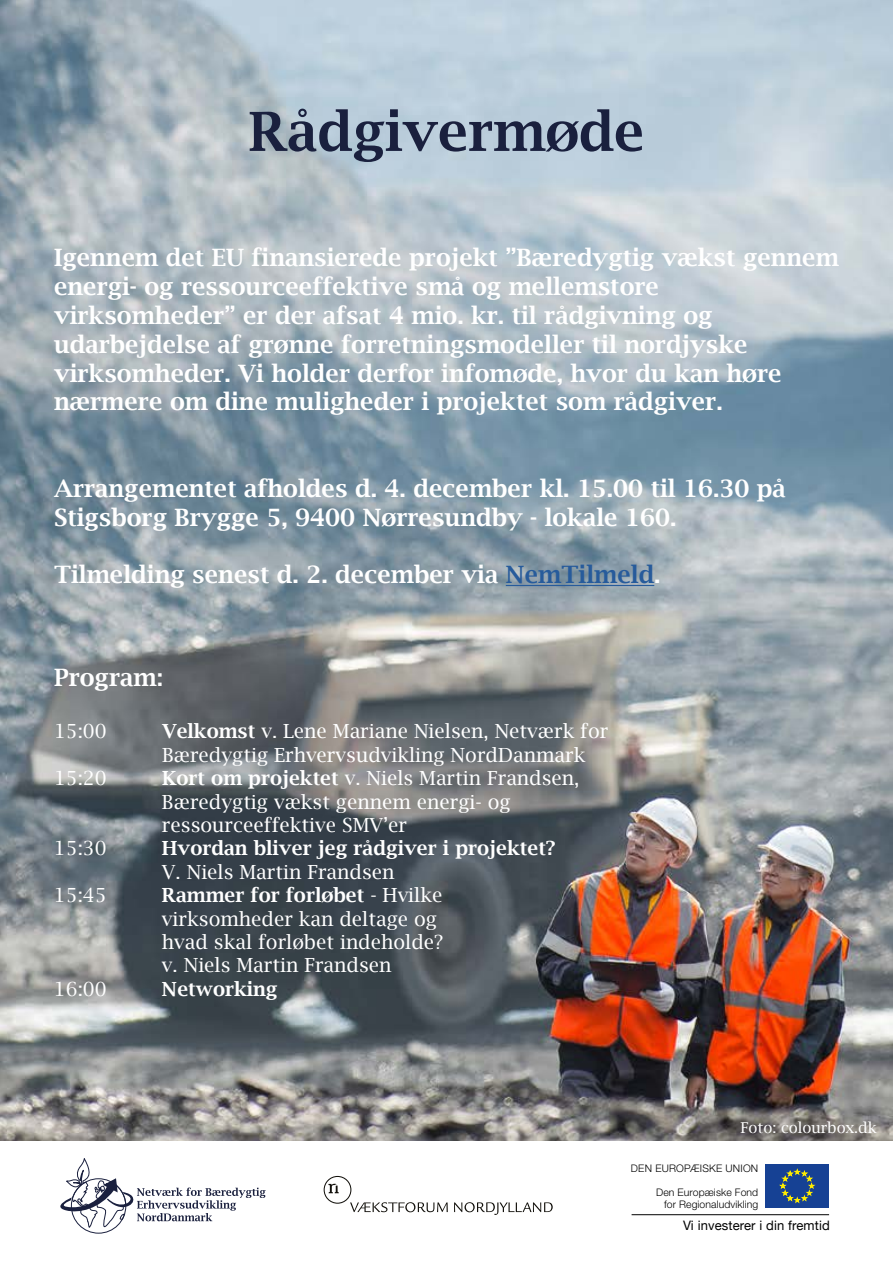
<style>
.page{position:relative;width:893px;height:1263px;background:#fff}
.page>*{position:absolute;margin:0;border:0;box-sizing:border-box;transform-origin:0 0}
.t1{font:600 54px "Lucida Bright";color:#1a203e}
.t2{font:600 24px/28.8px "Lucida Bright";color:#fff}
.t3{font:19.5px/23.4px "Lucida Bright";color:#fff}
.t4{font:600 19.5px "Lucida Bright";color:#fff}
.t5{font:15px "Lucida Bright";color:#fff}
.t6{font:13.05px "Helvetica Neue";letter-spacing:.01em;color:#000}
.t7{font:300 10.5px/11.2px "Helvetica Neue";letter-spacing:.01em;color:#000;text-align:right}
.s1{color:#275b9b}
.s2{font-weight:600}
</style>
<div class="page">
<img style="left:0;top:0;width:893px;height:1141px">
<hr style="left:506px;top:585px;width:148px;height:1px;background:#275b9b">
<div style="left:765px;top:1165px;width:64px;height:43px;background:#164194"></div>
<svg style="left:780px;top:1169px;width:35px;height:34px"></svg>
<hr style="left:632px;top:1214px;width:197px;height:1px;background:#000">
<svg style="left:60px;top:1158px;width:206px;height:76px"></svg>
<svg style="left:324px;top:1176px;width:229px;height:39px"></svg>
<h1 class="t1" style="left:249px;top:101px;width:397px">Rådgivermøde</h1>
<p class="t2" style="left:54px;top:243px;width:786px">Igennem det EU finansierede projekt ”Bæredygtig vækst gennem energi- og ressourceeffektive små og mellemstore virksomheder” er der afsat 4 mio. kr. til rådgivning og udarbejdelse af grønne forretningsmodeller til nordjyske virksomheder. Vi holder derfor infomøde, hvor du kan høre nærmere om dine muligheder i projektet som rådgiver.</p>
<p class="t2" style="left:54px;top:474px;width:733px">Arrangementet afholdes d. 4. december kl. 15.00 til 16.30 på<br>Stigsborg Brygge 5, 9400 Nørresundby - lokale 160.</p>
<p class="t2" style="left:54px;top:560px;width:608px">Tilmelding senest d. 2. december via <span class="s1">NemTilmeld</span>.</p>
<p class="t2" style="left:54px;top:663px;width:111px">Program:</p>
<p class="t3" style="left:54px;top:720px;width:54px">15:00</p>
<p class="t3" style="left:162px;top:720px;width:448px"><span class="s2">Velkomst</span> v. Lene Mariane Nielsen, Netværk for<br>Bæredygtig Erhvervsudvikling NordDanmark</p>
<p class="t3" style="left:54px;top:766px;width:54px">15:20</p>
<p class="t3" style="left:162px;top:766px;width:419px"><span class="s2">Kort om projektet</span> v. Niels Martin Frandsen,<br>Bæredygtig vækst gennem energi- og ressourceeffektive SMV’er</p>
<p class="t3" style="left:54px;top:837px;width:54px">15:30</p>
<p class="t4" style="left:162px;top:837px;width:395px">Hvordan bliver jeg rådgiver i projektet?</p>
<p class="t3" style="left:162px;top:860px;width:234px">V. Niels Martin Frandsen</p>
<p class="t3" style="left:54px;top:883px;width:54px">15:45</p>
<p class="t3" style="left:162px;top:883px;width:283px"><span class="s2">Rammer for forløbet</span> - Hvilke virksomheder kan deltage og hvad skal forløbet indeholde? v. Niels Martin Frandsen</p>
<p class="t3" style="left:54px;top:977px;width:54px">16:00</p>
<p class="t4" style="left:162px;top:978px;width:117px">Networking</p>
<p class="t5" style="left:740px;top:1119px;width:138px">Foto: colourbox.dk</p>
<p class="t7" style="left:631px;top:1162px;width:129px">DEN EUROPÆISKE UNION</p>
<p class="t7" style="left:656px;top:1187px;width:104px">Den Europæiske Fond for Regionaludvikling</p>
<p class="t6" style="left:683px;top:1217px;width:148px">Vi investerer i din fremtid</p>
</div>
